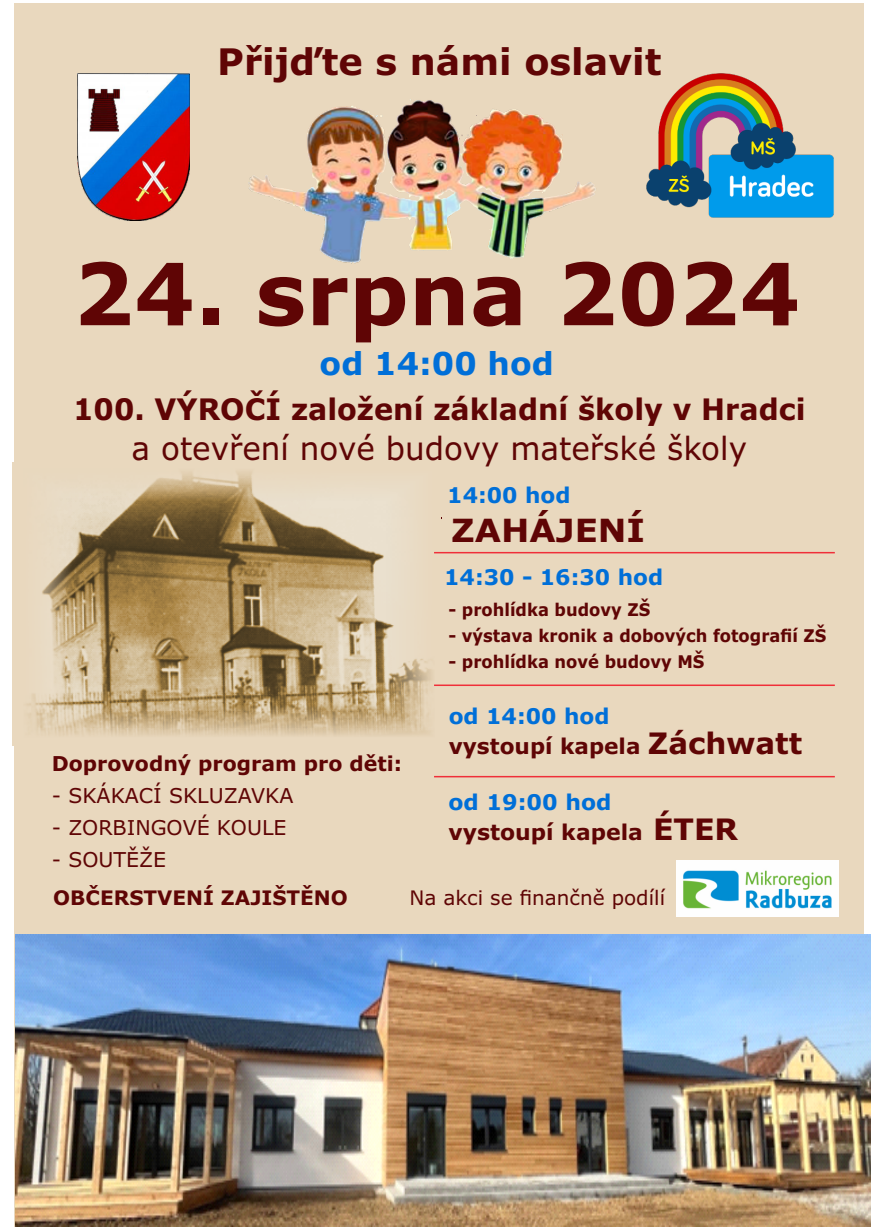
<style>
.page{position:relative;width:876px;height:1227px;background:#fff}
.page>*{position:absolute;margin:0;border:0;box-sizing:border-box;transform-origin:0 0}
.t1{font:700 85.6px "Verdana";color:#5f0505}
.t2{font:700 36.6px "Verdana";color:#5f0505}
.t3{font:32px "Verdana";color:#5f0505}
.t4{font:700 32px "Verdana";color:#5f0505;scale:1.06 1}
.t5{font:700 31.6px "Verdana";color:#006fd8}
.t6{font:700 29.6px "Verdana";color:#5f0505}
.t7{font:700 21.6px/30px "Verdana";color:#5f0505}
.t8{font:700 21.6px "Verdana";color:#006fd8}
.t9{font:20.4px "Verdana";color:#5f0505}
.t10{font:700 20.4px "Verdana";color:#5f0505}
.t11{font:20px "Verdana";color:#5f0505}
.t12{font:700 20px "Verdana";color:#5f0505}
.t13{font:700 17.4px "Verdana";color:#5f0505;scale:.94 1}
.s1{color:#006fd8}
.s2{font-size:29.6px}
</style>
<div class="page">
<div style="left:14px;top:4px;width:849px;height:1223px;background:#e9d8be"></div>
<img style="left:15px;top:934px;width:854px;height:293px">
<img style="left:12px;top:462px;width:433px;height:283px">
<img style="left:77px;top:74px;width:113px;height:146px">
<img style="left:646px;top:73px;width:188px;height:145px">
<hr style="left:434px;top:552px;width:400px;height:1px;background:#f02f39">
<hr style="left:434px;top:684px;width:400px;height:2px;background:#f02f39">
<hr style="left:434px;top:776px;width:400px;height:1px;background:#f02f39">
<img style="left:249px;top:99px;width:347px;height:165px">
<img style="left:676px;top:860px;width:162px;height:56px">
<h2 class="t2" style="left:217px;top:47px;width:445px">Přijďte s námi oslavit</h2>
<h1 class="t1" style="left:73px;top:260px;width:728px">24. srpna 2024</h1>
<h3 class="t5" style="left:319px;top:351px;width:236px">od 14:00 hod</h3>
<h3 class="t6" style="left:73px;top:397px;width:733px">100. VÝROČÍ založení základní školy v Hradci</h3>
<h3 class="t3" style="left:131px;top:435px;width:616px">a otevření nové budovy mateřské školy</h3>
<p class="t8" style="left:447px;top:486px;width:125px">14:00 hod</p>
<h3 class="t4" style="left:451px;top:518px;width:184px">ZAHÁJENÍ</h3>
<p class="t8" style="left:444px;top:569px;width:220px">14:30 - 16:30 hod</p>
<p class="t13" style="left:448px;top:602px;width:216px">- prohlídka budovy ZŠ</p>
<p class="t13" style="left:448px;top:628px;width:403px">- výstava kronik a dobových fotografií ZŠ</p>
<p class="t13" style="left:448px;top:654px;width:274px">- prohlídka nové budovy MŠ</p>
<p class="t10" style="left:52px;top:755px;width:351px">Doprovodný program pro děti:</p>
<p class="t9" style="left:52px;top:787px;width:243px">- SKÁKACÍ SKLUZAVKA</p>
<p class="t9" style="left:52px;top:819px;width:236px">- ZORBINGOVÉ KOULE</p>
<p class="t9" style="left:52px;top:851px;width:116px">- SOUTĚŽE</p>
<p class="t12" style="left:53px;top:890px;width:296px">OBČERSTVENÍ ZAJIŠTĚNO</p>
<p class="t7" style="left:448px;top:703px;width:355px"><span class="s1">od 14:00 hod<br></span>vystoupí kapela <span class="s2">Záchwatt</span></p>
<p class="t7" style="left:448px;top:789px;width:291px"><span class="s1">od 19:00 hod<br></span>vystoupí kapela <span class="s2">ÉTER</span></p>
<p class="t11" style="left:409px;top:889px;width:257px">Na akci se finančně podílí</p>
</div>
